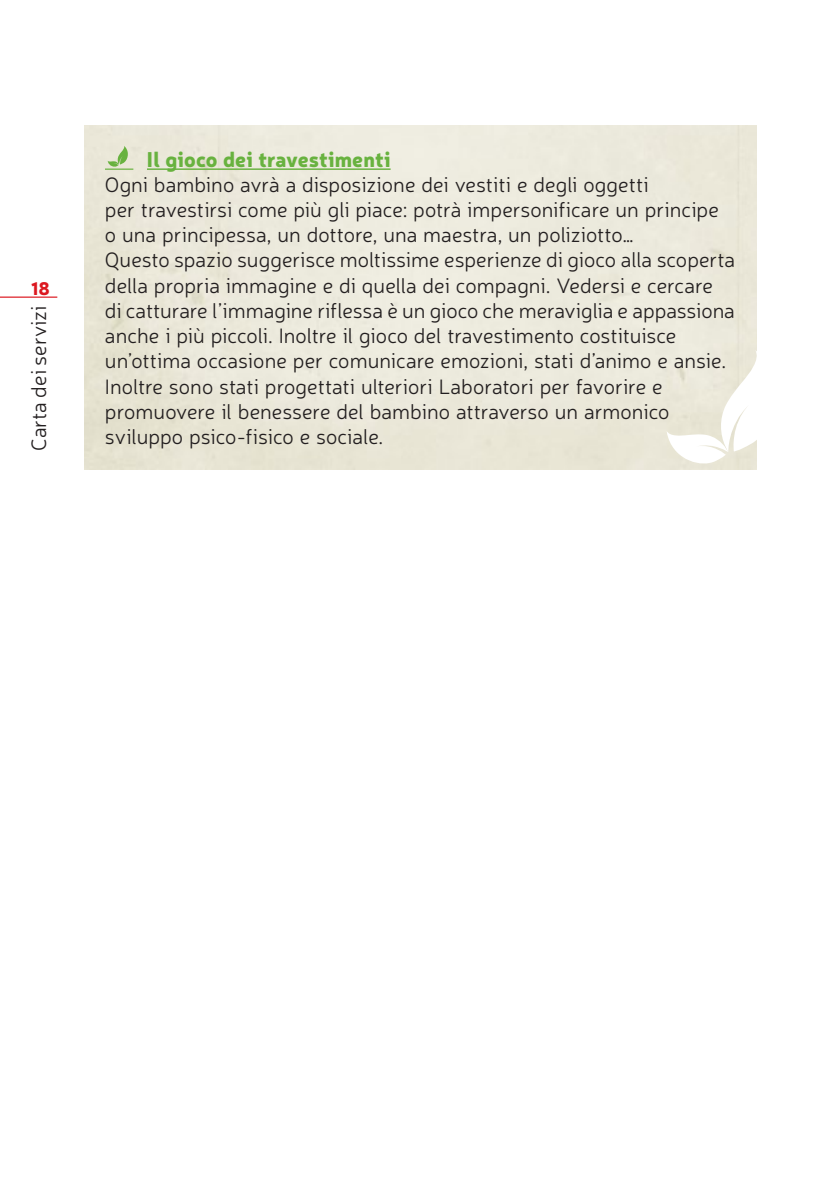
<style>
.page{position:relative;width:840px;height:1191px;background:#fff}
.page>*{position:absolute;margin:0;border:0;box-sizing:border-box;transform-origin:0 0}
.t1{font:300 21px/25.2px "Neris";color:#231f20}
.t2{font:900 21px "Neris";letter-spacing:.005em;color:#68b23f}
.t3{font:900 18px "Neris";color:#dc1820}
</style>
<div class="page">
<hr style="left:0;top:296px;width:57px;height:2px;background:#dc1820">
<svg style="left:666px;top:350px;width:89px;height:118px"></svg>
<hr style="left:147px;top:168px;width:243px;height:2px;background:#68b23f">
<svg style="left:105px;top:146px;width:28px;height:24px"></svg>
<p class="t3" style="left:31px;top:275px;width:20px">18</p>
<p class="t1" style="left:26px;top:451px;width:147px;rotate:-90deg">Carta dei servizi</p>
<p class="t2" style="left:147px;top:144px;width:245px">Il gioco dei travestimenti</p>
<p class="t1" style="left:105px;top:171px;width:545px">Ogni bambino avrà a disposizione dei vestiti e degli oggetti</p>
<p class="t1" style="left:105px;top:196px;width:615px">per travestirsi come più gli piace: potrà impersonificare un principe o una principessa, un dottore, una maestra, un poliziotto…</p>
<p class="t1" style="left:105px;top:247px;width:631px">Questo spazio suggerisce moltissime esperienze di gioco alla scoperta</p>
<p class="t1" style="left:105px;top:272px;width:609px">della propria immagine e di quella dei compagni. Vedersi e cercare</p>
<p class="t1" style="left:105px;top:297px;width:631px">di catturare l’immagine riflessa è un gioco che meraviglia e appassiona</p>
<p class="t1" style="left:105px;top:322px;width:622px">anche i più piccoli. Inoltre il gioco del travestimento costituisce un’ottima occasione per comunicare emozioni, stati d’animo e ansie.</p>
<p class="t1" style="left:105px;top:373px;width:565px">Inoltre sono stati progettati ulteriori Laboratori per favorire e promuovere il benessere del bambino attraverso un armonico sviluppo psico-fisico e sociale.</p>
</div>
